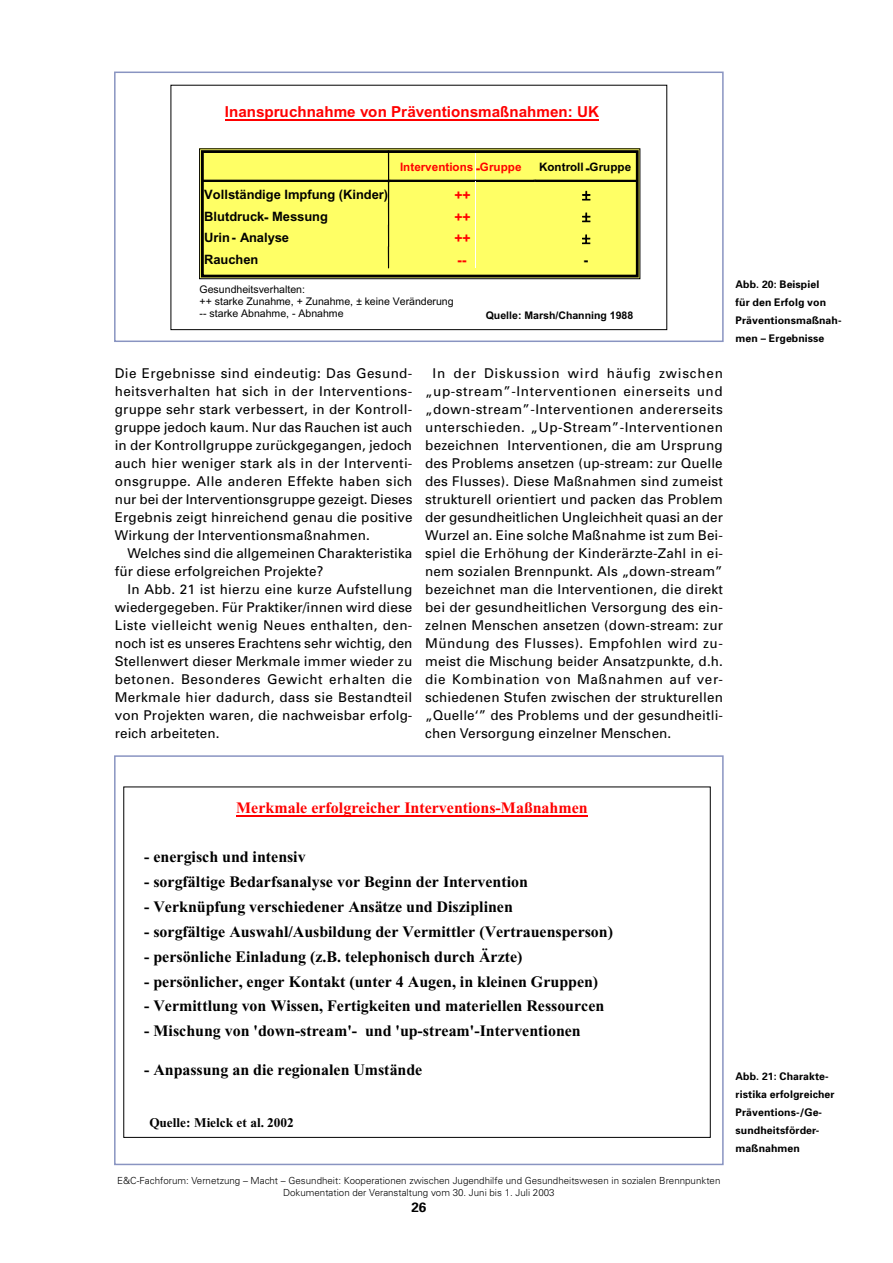
<style>
.page{position:relative;width:893px;height:1263px;background:#fff}
.page>*{position:absolute;margin:0;border:0;box-sizing:border-box;transform-origin:0 0}
.t1{font:700 15.9px "Times New Roman";color:#000}
.t2{font:700 15.9px "Times New Roman";color:#f00}
.t3{font:700 15.15px "Arial";color:#f00}
.t4{font:700 14.1px "Arial";color:#f00}
.t5{font:700 14.1px "Arial";color:#000}
.t6{font:13.5px/18px "Univers";letter-spacing:.01em;color:#000;text-align:justify}
.t7{font:700 13.5px "Univers";color:#000}
.t8{font:700 13.35px "Times New Roman";letter-spacing:.005em;color:#000}
.t9{font:700 12.9px "Arial";color:#000}
.t10{font:700 11.7px "Arial";letter-spacing:.005em;color:#f00}
.t11{font:700 11.7px "Arial";color:#000}
.t12{font:700 10.5px/18px "Univers";letter-spacing:.01em;color:#000}
.t13{font:10.5px/12px "Arial";letter-spacing:.005em;color:#000}
.t14{font:700 10.5px "Arial";letter-spacing:.005em;color:#000}
.t15{font:300 9.75px/11.7px "Univers";color:#000;text-align:center}
.s1{font-size:14.1px}
</style>
<div class="page">
<div style="left:170px;top:85px;width:497px;height:245px;border:1px solid #000"></div>
<div style="left:200px;top:149px;width:440px;height:129px;background:#ffff65"></div>
<hr style="left:202px;top:180px;width:186px;height:1px;background:#000">
<hr style="left:202px;top:181px;width:186px;height:1px;background:#000">
<hr style="left:390px;top:180px;width:144px;height:1px;background:#000">
<hr style="left:390px;top:181px;width:144px;height:1px;background:#000">
<hr style="left:536px;top:180px;width:101px;height:1px;background:#000">
<hr style="left:536px;top:181px;width:101px;height:1px;background:#000">
<svg style="left:388px;top:154px;width:2px;height:114px"></svg>
<svg style="left:475px;top:154px;width:1px;height:114px"></svg>
<div style="left:199px;top:148px;width:441px;height:131px;border:1px solid #000"></div>
<div style="left:201px;top:150px;width:438px;height:127px;border:3px solid #000"></div>
<hr style="left:225px;top:119px;width:374px;height:1px;background:#f00">
<div style="left:114px;top:72px;width:610px;height:270px;border:2px solid #8994c1"></div>
<hr style="left:236px;top:815px;width:352px;height:1px;background:#f00">
<div style="left:114px;top:755px;width:610px;height:410px;border:2px solid #8994c1"></div>
<svg style="left:582px;top:191px;width:8px;height:9px"></svg>
<svg style="left:582px;top:213px;width:8px;height:9px"></svg>
<svg style="left:582px;top:235px;width:8px;height:9px"></svg>
<p class="t3" style="left:225px;top:103px;width:376px">Inanspruchnahme von Präventionsmaßnahmen: UK</p>
<p class="t10" style="left:400px;top:160px;width:123px">Interventions <span class="s1">-</span>Gruppe</p>
<p class="t11" style="left:539px;top:160px;width:94px">Kontroll<span class="s1">-</span>Gruppe</p>
<p class="t9" style="left:204px;top:187px;width:185px">Vollständige Impfung (Kinder)</p>
<p class="t4" style="left:454px;top:187px;width:18px">++</p>
<p class="t9" style="left:204px;top:209px;width:125px">Blutdruck<span class="s1">-</span> Messung</p>
<p class="t4" style="left:454px;top:208px;width:18px">++</p>
<p class="t9" style="left:204px;top:230px;width:86px">Urin - Analyse</p>
<p class="t4" style="left:454px;top:230px;width:18px">++</p>
<p class="t9" style="left:204px;top:252px;width:56px">Rauchen</p>
<p class="t4" style="left:457px;top:252px;width:11px">--</p>
<p class="t5" style="left:584px;top:252px;width:6px">-</p>
<p class="t13" style="left:200px;top:284px;width:256px">Gesundheitsverhalten:<br>++ starke Zunahme, + Zunahme, ± keine Veränderung -- starke Abnahme, - Abnahme</p>
<p class="t12" style="left:736px;top:275px;width:107px">Abb. 20: Beispiel<br>für den Erfolg von<br>Präventionsmaßnah&shy;men – Ergebnisse</p>
<p class="t14" style="left:486px;top:309px;width:149px">Quelle: Marsh/Channing 1988</p>
<p class="t6" style="left:115px;top:364px;width:299px">Die Ergebnisse sind eindeutig: Das Gesund&shy;heitsverhalten hat sich in der Interventions&shy;gruppe sehr stark verbessert, in der Kontroll&shy;gruppe jedoch kaum. Nur das Rauchen ist auch in der Kontrollgruppe zurückgegangen, jedoch auch hier weniger stark als in der Interventi&shy;onsgruppe. Alle anderen Effekte haben sich nur bei der Interventionsgruppe gezeigt. Dieses Ergebnis zeigt hinreichend genau die positive Wirkung der Interventionsmaßnahmen.</p>
<p class="t6" style="left:115px;top:544px;width:299px;text-indent:13px">Welches sind die allgemeinen Charakteristika für diese erfolgreichen Projekte?</p>
<p class="t6" style="left:115px;top:580px;width:299px;text-indent:13px">In Abb. 21 ist hierzu eine kurze Aufstellung wiedergegeben. Für Praktiker/innen wird diese Liste vielleicht wenig Neues enthalten, den&shy;noch ist es unseres Erachtens sehr wichtig, den Stellenwert dieser Merkmale immer wieder zu betonen. Besonderes Gewicht erhalten die Merkmale hier dadurch, dass sie Bestandteil von Projekten waren, die nachweisbar erfolg&shy;reich arbeiteten.</p>
<p class="t6" style="left:425px;top:364px;width:299px;text-indent:7px">In der Diskussion wird häufig zwischen „up-stream”-Interventionen einerseits und „down-stream”-Interventionen andererseits unterschieden. „Up-Stream”-Interventionen bezeichnen Interventionen, die am Ursprung des Problems ansetzen (up-stream: zur Quelle des Flusses). Diese Maßnahmen sind zumeist strukturell orientiert und packen das Problem der gesundheitlichen Ungleichheit quasi an der Wurzel an. Eine solche Maßnahme ist zum Bei&shy;spiel die Erhöhung der Kinderärzte-Zahl in ei&shy;nem sozialen Brennpunkt. Als „down-stream” bezeichnet man die Interventionen, die direkt bei der gesundheitlichen Versorgung des ein&shy;zelnen Menschen ansetzen (down-stream: zur Mündung des Flusses). Empfohlen wird zu&shy;meist die Mischung beider Ansatzpunkte, d.h. die Kombination von Maßnahmen auf ver&shy;schiedenen Stufen zwischen der strukturellen „Quelle‘” des Problems und der gesundheitli&shy;chen Versorgung einzelner Menschen.</p>
<p class="t2" style="left:236px;top:799px;width:353px">Merkmale erfolgreicher Interventions-Maßnahmen</p>
<p class="t1" style="left:144px;top:848px;width:163px">- energisch und intensiv</p>
<p class="t1" style="left:144px;top:873px;width:385px">- sorgfältige Bedarfsanalyse vor Beginn der Intervention</p>
<p class="t1" style="left:144px;top:898px;width:370px">- Verknüpfung verschiedener Ansätze und Disziplinen</p>
<p class="t1" style="left:144px;top:922px;width:470px">- sorgfältige Auswahl/Ausbildung der Vermittler (Vertrauensperson)</p>
<p class="t1" style="left:144px;top:947px;width:380px">- persönliche Einladung (z.B. telephonisch durch Ärzte)</p>
<p class="t1" style="left:144px;top:972px;width:456px">- persönlicher, enger Kontakt (unter 4 Augen, in kleinen Gruppen)</p>
<p class="t1" style="left:144px;top:997px;width:462px">- Vermittlung von Wissen, Fertigkeiten und materiellen Ressourcen</p>
<p class="t1" style="left:144px;top:1022px;width:438px">- Mischung von 'down-stream'- und 'up-stream'-Interventionen</p>
<p class="t1" style="left:144px;top:1060px;width:280px">- Anpassung an die regionalen Umstände</p>
<p class="t8" style="left:149px;top:1115px;width:146px">Quelle: Mielck et al. 2002</p>
<p class="t15" style="left:117px;top:1175px;width:605px">E&amp;C-Fachforum: Vernetzung – Macht – Gesundheit: Kooperationen zwischen Jugendhilfe und Gesundheitswesen in sozialen Brennpunkten<br>Dokumentation der Veranstaltung vom 30. Juni bis 1. Juli 2003</p>
<p class="t7" style="left:411px;top:1199px;width:17px">26</p>
<p class="t12" style="left:736px;top:1067px;width:100px">Abb. 21: Charakte&shy;ristika erfolgreicher<br>Präventions-/Ge&shy;sundheitsförder&shy;maßnahmen</p>
</div>
